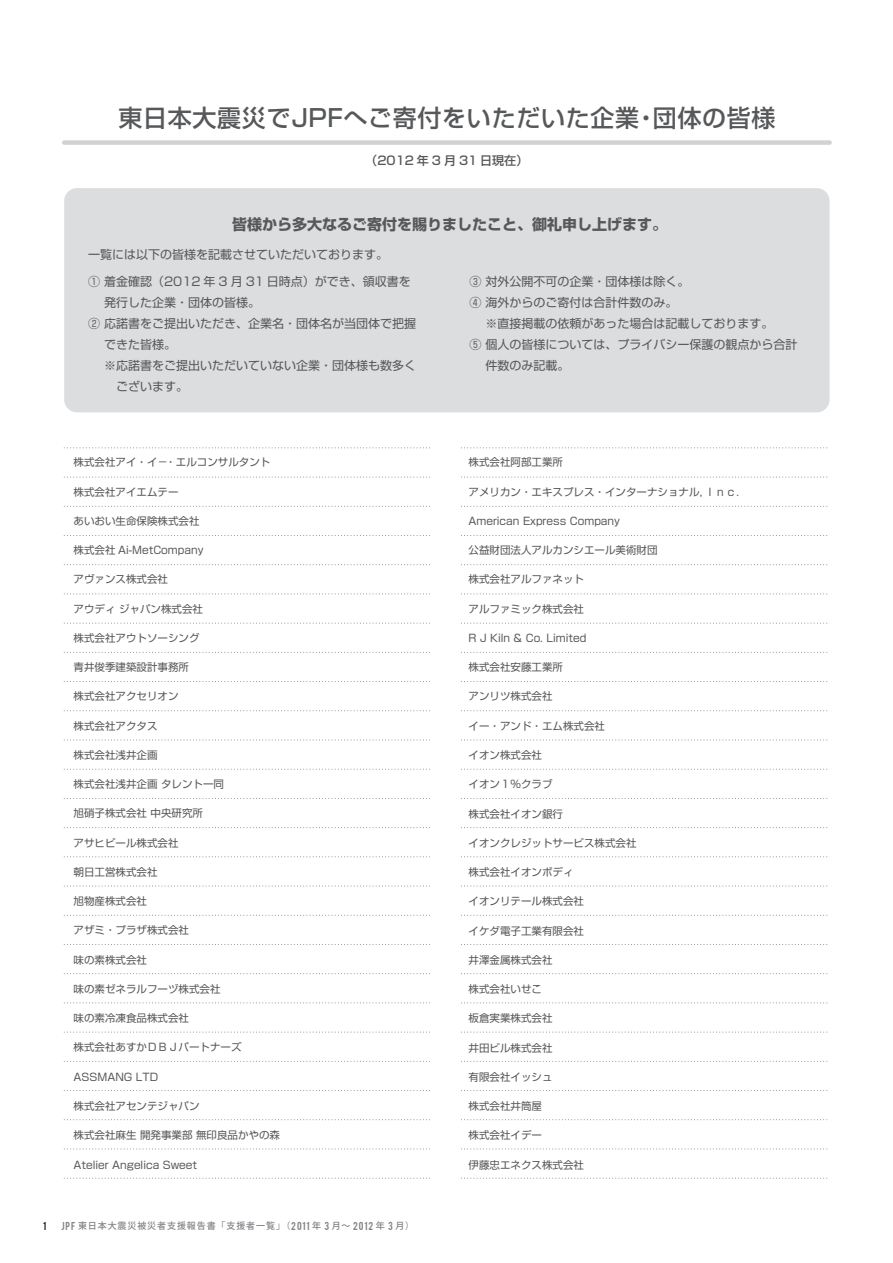
<style>
.page{position:relative;width:893px;height:1263px;background:#fff}
.page>*{position:absolute;margin:0;border:0;box-sizing:border-box;transform-origin:0 0}
.t1{font:500 24px "Shin Go Pro";letter-spacing:.03em;color:#57585a}
.t2{font:700 15px "Shin Go Pro";color:#57585a}
.t3{font:12px/21px "Shin Go Pro";color:#57585a}
.t4{font:500 12px "Shin Go Pro";color:#57585a}
.t5{font:10.5px "Shin Go Pro";color:#57585a}
.t6{font:500 9px "Koz Go Pro";letter-spacing:.1em;color:#808285}
.t7{font:9px "Bebas";color:#231f20}
.s1{font-family:"Bebas";font-weight:400}
</style>
<div class="page">
<div style="left:64px;top:188px;width:765px;height:224px;background:#dcdddf;border-radius:13px"></div>
<svg style="left:64px;top:447px;width:367px;height:1px"></svg>
<svg style="left:64px;top:477px;width:366px;height:1px"></svg>
<svg style="left:64px;top:506px;width:367px;height:1px"></svg>
<svg style="left:64px;top:535px;width:367px;height:1px"></svg>
<svg style="left:64px;top:564px;width:367px;height:1px"></svg>
<svg style="left:64px;top:593px;width:366px;height:1px"></svg>
<svg style="left:64px;top:623px;width:367px;height:1px"></svg>
<svg style="left:64px;top:652px;width:367px;height:1px"></svg>
<svg style="left:64px;top:681px;width:367px;height:1px"></svg>
<svg style="left:64px;top:710px;width:367px;height:1px"></svg>
<svg style="left:64px;top:740px;width:366px;height:1px"></svg>
<svg style="left:64px;top:769px;width:367px;height:1px"></svg>
<svg style="left:64px;top:798px;width:367px;height:1px"></svg>
<svg style="left:64px;top:827px;width:367px;height:1px"></svg>
<svg style="left:64px;top:856px;width:367px;height:1px"></svg>
<svg style="left:64px;top:886px;width:366px;height:1px"></svg>
<svg style="left:64px;top:915px;width:367px;height:1px"></svg>
<svg style="left:64px;top:944px;width:367px;height:1px"></svg>
<svg style="left:64px;top:973px;width:367px;height:1px"></svg>
<svg style="left:64px;top:1002px;width:366px;height:1px"></svg>
<svg style="left:64px;top:1032px;width:366px;height:1px"></svg>
<svg style="left:64px;top:1061px;width:367px;height:1px"></svg>
<svg style="left:64px;top:1090px;width:367px;height:1px"></svg>
<svg style="left:64px;top:1119px;width:367px;height:1px"></svg>
<svg style="left:64px;top:1148px;width:366px;height:1px"></svg>
<svg style="left:64px;top:1178px;width:367px;height:1px"></svg>
<svg style="left:461px;top:447px;width:367px;height:1px"></svg>
<svg style="left:461px;top:477px;width:367px;height:1px"></svg>
<svg style="left:461px;top:506px;width:367px;height:1px"></svg>
<svg style="left:461px;top:535px;width:367px;height:1px"></svg>
<svg style="left:461px;top:564px;width:367px;height:1px"></svg>
<svg style="left:461px;top:593px;width:367px;height:1px"></svg>
<svg style="left:461px;top:623px;width:367px;height:1px"></svg>
<svg style="left:461px;top:652px;width:367px;height:1px"></svg>
<svg style="left:461px;top:681px;width:367px;height:1px"></svg>
<svg style="left:461px;top:710px;width:367px;height:1px"></svg>
<svg style="left:461px;top:740px;width:367px;height:1px"></svg>
<svg style="left:461px;top:769px;width:367px;height:1px"></svg>
<svg style="left:461px;top:798px;width:367px;height:1px"></svg>
<svg style="left:461px;top:827px;width:367px;height:1px"></svg>
<svg style="left:461px;top:856px;width:367px;height:1px"></svg>
<svg style="left:461px;top:886px;width:367px;height:1px"></svg>
<svg style="left:461px;top:915px;width:367px;height:1px"></svg>
<svg style="left:461px;top:944px;width:367px;height:1px"></svg>
<svg style="left:461px;top:973px;width:367px;height:1px"></svg>
<svg style="left:461px;top:1002px;width:367px;height:1px"></svg>
<svg style="left:461px;top:1032px;width:367px;height:1px"></svg>
<svg style="left:461px;top:1061px;width:367px;height:1px"></svg>
<svg style="left:461px;top:1090px;width:367px;height:1px"></svg>
<svg style="left:461px;top:1119px;width:367px;height:1px"></svg>
<svg style="left:461px;top:1148px;width:367px;height:1px"></svg>
<svg style="left:461px;top:1178px;width:367px;height:1px"></svg>
<div style="left:64px;top:140px;width:766px;height:5px;background:#d1d2d4"></div>
<p class="t1" style="left:118px;top:99px;width:659px">東日本大震災でJPFへご寄付をいただいた企業・団体の皆様</p>
<p class="t4" style="left:365px;top:151px;width:164px">（2012 年 3 月 31 日現在）</p>
<p class="t2" style="left:232px;top:212px;width:436px">皆様から多大なるご寄付を賜りましたこと、御礼申し上げます。</p>
<p class="t3" style="left:88px;top:243px;width:302px">一覧には以下の皆様を記載させていただいております。</p>
<p class="t3" style="left:88px;top:270px;width:329px">① 着金確認（2012 年 3 月 31 日時点）ができ、領収書を　 発行した企業・団体の皆様。<br>② 応諾書をご提出いただき、企業名・団体名が当団体で把握　 できた皆様。<br>　 ※応諾書をご提出いただいていない企業・団体様も数多く　 　ございます。</p>
<p class="t5" style="left:74px;top:454px;width:198px">株式会社アイ・イ－・エルコンサルタント</p>
<p class="t5" style="left:74px;top:483px;width:106px">株式会社アイエムテー</p>
<p class="t5" style="left:74px;top:512px;width:128px">あいおい生命保険株式会社</p>
<p class="t5" style="left:74px;top:541px;width:131px">株式会社 Ai-MetCompany</p>
<p class="t5" style="left:74px;top:571px;width:96px">アヴァンス株式会社</p>
<p class="t5" style="left:74px;top:600px;width:131px">アウディ ジャパン株式会社</p>
<p class="t5" style="left:74px;top:629px;width:128px">株式会社アウトソーシング</p>
<p class="t5" style="left:74px;top:658px;width:117px">青井俊季建築設計事務所</p>
<p class="t5" style="left:74px;top:688px;width:106px">株式会社アクセリオン</p>
<p class="t5" style="left:74px;top:717px;width:85px">株式会社アクタス</p>
<p class="t5" style="left:74px;top:746px;width:85px">株式会社浅井企画</p>
<p class="t5" style="left:74px;top:775px;width:152px">株式会社浅井企画 タレント一同</p>
<p class="t5" style="left:74px;top:805px;width:131px">旭硝子株式会社 中央研究所</p>
<p class="t5" style="left:74px;top:834px;width:106px">アサヒビール株式会社</p>
<p class="t5" style="left:74px;top:863px;width:85px">朝日工営株式会社</p>
<p class="t5" style="left:74px;top:892px;width:75px">旭物産株式会社</p>
<p class="t5" style="left:74px;top:922px;width:117px">アザミ・プラザ株式会社</p>
<p class="t5" style="left:74px;top:951px;width:75px">味の素株式会社</p>
<p class="t5" style="left:74px;top:980px;width:148px">味の素ゼネラルフーヅ株式会社</p>
<p class="t5" style="left:74px;top:1009px;width:117px">味の素冷凍食品株式会社</p>
<p class="t5" style="left:74px;top:1039px;width:169px">株式会社あすかＤＢＪパートナーズ</p>
<p class="t5" style="left:74px;top:1068px;width:86px">ASSMANG LTD</p>
<p class="t5" style="left:74px;top:1097px;width:128px">株式会社アセンテジャパン</p>
<p class="t5" style="left:74px;top:1127px;width:208px">株式会社麻生 開発事業部 無印良品かやの森</p>
<p class="t5" style="left:74px;top:1156px;width:125px">Atelier Angelica Sweet</p>
<p class="t7" style="left:43px;top:1219px;width:5px">1</p>
<p class="t6" style="left:61px;top:1220px;width:355px"><span class="s1">JPF</span> 東日本大震災被災者支援報告書「支援者一覧」（<span class="s1">2011</span> 年 <span class="s1">3</span> 月～ <span class="s1">2012</span> 年 <span class="s1">3</span> 月）</p>
<p class="t3" style="left:470px;top:270px;width:329px">③ 対外公開不可の企業・団体様は除く。<br>④ 海外からのご寄付は合計件数のみ。<br>　 ※直接掲載の依頼があった場合は記載しております。<br>⑤ 個人の皆様については、プライバシー保護の観点から合計　 件数のみ記載。</p>
<p class="t5" style="left:469px;top:454px;width:96px">株式会社阿部工業所</p>
<p class="t5" style="left:469px;top:483px;width:280px">アメリカン・エキスプレス・インターナショナル，Ｉｎｃ．</p>
<p class="t5" style="left:469px;top:512px;width:153px">American Express Company</p>
<p class="t5" style="left:469px;top:542px;width:190px">公益財団法人アルカンシエール美術財団</p>
<p class="t5" style="left:469px;top:571px;width:117px">株式会社アルファネット</p>
<p class="t5" style="left:469px;top:600px;width:117px">アルファミック株式会社</p>
<p class="t5" style="left:469px;top:629px;width:119px">R J Kiln &amp; Co. Limited</p>
<p class="t5" style="left:469px;top:659px;width:96px">株式会社安藤工業所</p>
<p class="t5" style="left:469px;top:688px;width:85px">アンリツ株式会社</p>
<p class="t5" style="left:469px;top:717px;width:138px">イー・アンド・エム株式会社</p>
<p class="t5" style="left:469px;top:746px;width:75px">イオン株式会社</p>
<p class="t5" style="left:469px;top:776px;width:85px">イオン１％クラブ</p>
<p class="t5" style="left:469px;top:805px;width:96px">株式会社イオン銀行</p>
<p class="t5" style="left:469px;top:834px;width:169px">イオンクレジットサービス株式会社</p>
<p class="t5" style="left:469px;top:863px;width:106px">株式会社イオンボディ</p>
<p class="t5" style="left:469px;top:893px;width:117px">イオンリテール株式会社</p>
<p class="t5" style="left:469px;top:922px;width:117px">イケダ電子工業有限会社</p>
<p class="t5" style="left:469px;top:951px;width:85px">井澤金属株式会社</p>
<p class="t5" style="left:469px;top:980px;width:75px">株式会社いせこ</p>
<p class="t5" style="left:469px;top:1010px;width:85px">板倉実業株式会社</p>
<p class="t5" style="left:469px;top:1039px;width:85px">井田ビル株式会社</p>
<p class="t5" style="left:469px;top:1068px;width:85px">有限会社イッシュ</p>
<p class="t5" style="left:469px;top:1097px;width:75px">株式会社井筒屋</p>
<p class="t5" style="left:469px;top:1127px;width:75px">株式会社イデー</p>
<p class="t5" style="left:469px;top:1156px;width:117px">伊藤忠エネクス株式会社</p>
</div>
